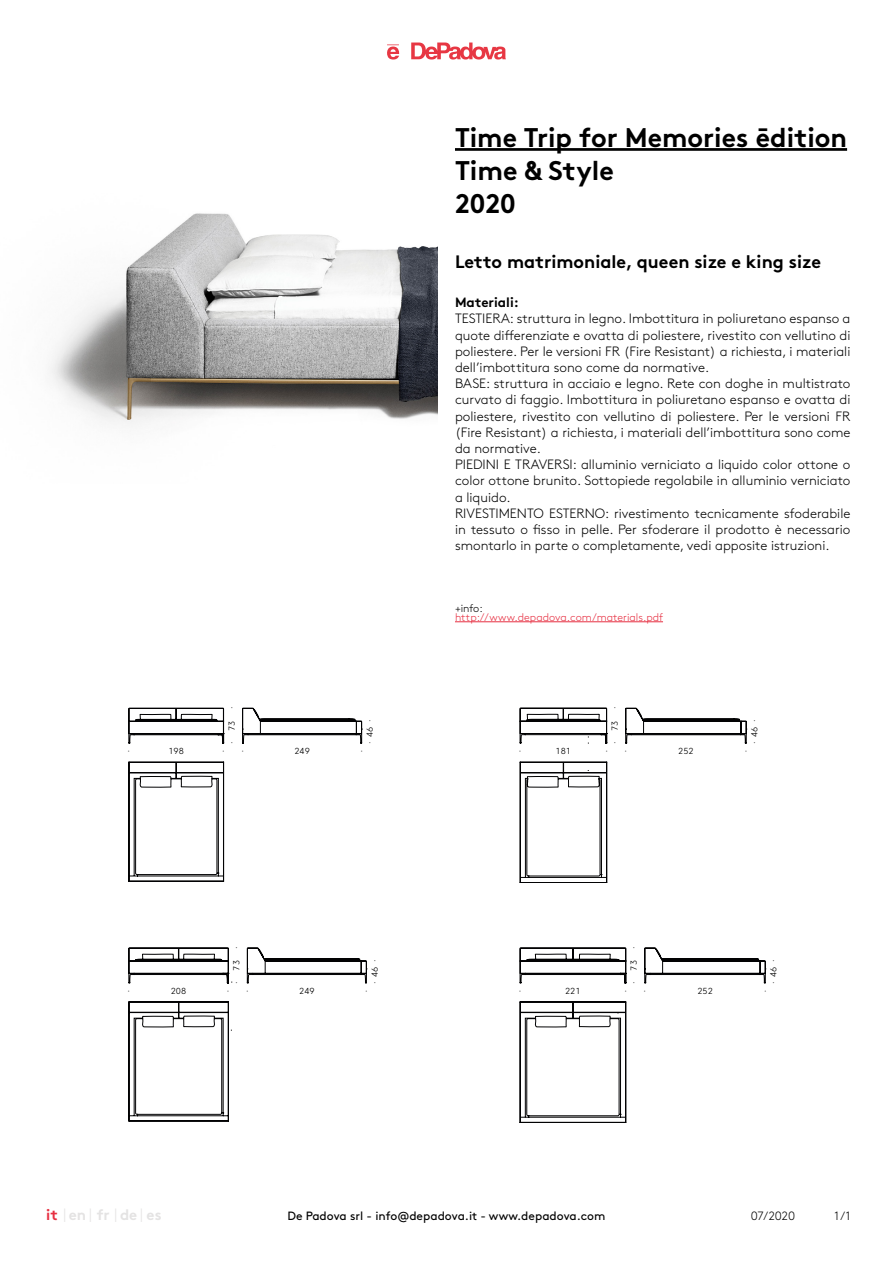
<style>
.page{position:relative;width:893px;height:1263px;background:#fff}
.page>*{position:absolute;margin:0;border:0;box-sizing:border-box;transform-origin:0 0}
.t1{font:700 27px/33px "Brown";color:#000}
.t2{font:700 18px "Brown";color:#000}
.t3{font:700 15px "Brown";color:#e4e3e3}
.t4{font:700 15px "Brown";color:#e73042}
.t5{font:300 13.5px/16.2px "Brown";color:#000}
.t6{font:700 13.5px "Brown";color:#000}
.t7{font:12px "Brown";color:#000}
.t8{font:300 12px "Brown";letter-spacing:-.005em;color:#000}
.t9{font:300 10.95px "Brown";color:#e73042}
.t10{font:300 10.95px "Brown";color:#000}
.t11{font:300 8.7px "Caros Soft";color:#000}
.s1{color:#e4e3e3}
</style>
<div class="page">
<svg style="left:387px;top:43px;width:119px;height:17px"></svg>
<hr style="left:455px;top:621px;width:208px;height:1px;background:#e73042">
<hr style="left:455px;top:148px;width:392px;height:3px;background:#000">
<img style="left:49px;top:213px;width:389px;height:211px">
<svg style="left:520px;top:948px;width:246px;height:174px"></svg>
<svg style="left:520px;top:708px;width:227px;height:175px"></svg>
<svg style="left:128px;top:948px;width:239px;height:173px"></svg>
<svg style="left:128px;top:708px;width:234px;height:173px"></svg>
<h1 class="t1" style="left:455px;top:124px;width:394px">Time Trip for Memories ēdition<br>Time &amp; Style<br>2020</h1>
<h2 class="t2" style="left:455px;top:255px;width:367px">Letto matrimoniale, queen size e king size</h2>
<p class="t6" style="left:455px;top:297px;width:65px">Materiali:</p>
<p class="t5" style="left:455px;top:311px;width:397px">TESTIERA: struttura in legno. Imbottitura in poliuretano espanso a quote differenziate e ovatta di poliestere, rivestito con vellutino di poliestere. Per le versioni FR (Fire Resistant) a richiesta, i materiali dell’imbottitura sono come da normative.<br>BASE: struttura in acciaio e legno. Rete con doghe in multistrato curvato di faggio. Imbottitura in poliuretano espanso e ovatta di poliestere, rivestito con vellutino di poliestere. Per le versioni FR (Fire Resistant) a richiesta, i materiali dell’imbottitura sono come da normative.<br>PIEDINI E TRAVERSI: alluminio verniciato a liquido color ottone o color ottone brunito. Sottopiede regolabile in alluminio verniciato a liquido.<br>RIVESTIMENTO ESTERNO: rivestimento tecnicamente sfoderabile in tessuto o fisso in pelle. Per sfoderare il prodotto è necessario smontarlo in parte o completamente, vedi apposite istruzioni.</p>
<p class="t10" style="left:455px;top:602px;width:29px">+info:</p>
<p class="t9" style="left:455px;top:611px;width:210px">http://www.depadova.com/materials.pdf</p>
<p class="t11" style="left:227px;top:709px;width:4px;rotate:-90deg">·</p>
<p class="t11" style="left:610px;top:709px;width:4px;rotate:-90deg">·</p>
<p class="t11" style="left:227px;top:744px;width:25px;rotate:-90deg">· 73</p>
<p class="t11" style="left:365px;top:744px;width:26px;rotate:-90deg">· 46 ·</p>
<p class="t11" style="left:610px;top:744px;width:25px;rotate:-90deg">· 73</p>
<p class="t11" style="left:749px;top:744px;width:26px;rotate:-90deg">· 46 ·</p>
<p class="t11" style="left:128px;top:746px;width:4px">·</p>
<p class="t11" style="left:168px;top:746px;width:17px">198</p>
<p class="t11" style="left:222px;top:746px;width:23px">· ·</p>
<p class="t11" style="left:294px;top:746px;width:17px">249</p>
<p class="t11" style="left:360px;top:746px;width:4px">·</p>
<p class="t11" style="left:519px;top:746px;width:4px">·</p>
<p class="t11" style="left:556px;top:746px;width:17px">181</p>
<p class="t11" style="left:605px;top:746px;width:23px">· ·</p>
<p class="t11" style="left:678px;top:746px;width:17px">252</p>
<p class="t11" style="left:745px;top:746px;width:4px">·</p>
<p class="t11" style="left:231px;top:949px;width:4px;rotate:-90deg">·</p>
<p class="t11" style="left:629px;top:949px;width:4px;rotate:-90deg">·</p>
<p class="t11" style="left:231px;top:984px;width:25px;rotate:-90deg">· 73</p>
<p class="t11" style="left:370px;top:984px;width:26px;rotate:-90deg">· 46 ·</p>
<p class="t11" style="left:629px;top:984px;width:25px;rotate:-90deg">· 73</p>
<p class="t11" style="left:768px;top:984px;width:26px;rotate:-90deg">· 46 ·</p>
<p class="t11" style="left:128px;top:986px;width:4px">·</p>
<p class="t11" style="left:171px;top:986px;width:17px">208</p>
<p class="t11" style="left:227px;top:986px;width:23px">· ·</p>
<p class="t11" style="left:299px;top:986px;width:17px">249</p>
<p class="t11" style="left:365px;top:986px;width:4px">·</p>
<p class="t11" style="left:519px;top:986px;width:4px">·</p>
<p class="t11" style="left:565px;top:986px;width:17px">221</p>
<p class="t11" style="left:624px;top:986px;width:23px">· ·</p>
<p class="t11" style="left:697px;top:986px;width:17px">252</p>
<p class="t11" style="left:764px;top:986px;width:4px">·</p>
<p class="t4" style="left:46px;top:1206px;width:41px">it <span class="s1">en</span></p>
<p class="t3" style="left:120px;top:1206px;width:19px">de</p>
<p class="t3" style="left:97px;top:1206px;width:14px">fr</p>
<p class="t3" style="left:147px;top:1206px;width:16px">es</p>
<p class="t7" style="left:287px;top:1212px;width:320px">De Padova srl - info@depadova.it - www.depadova.com</p>
<p class="t8" style="left:751px;top:1212px;width:46px">07/2020</p>
<p class="t8" style="left:834px;top:1212px;width:18px">1 / 1</p>
</div>
